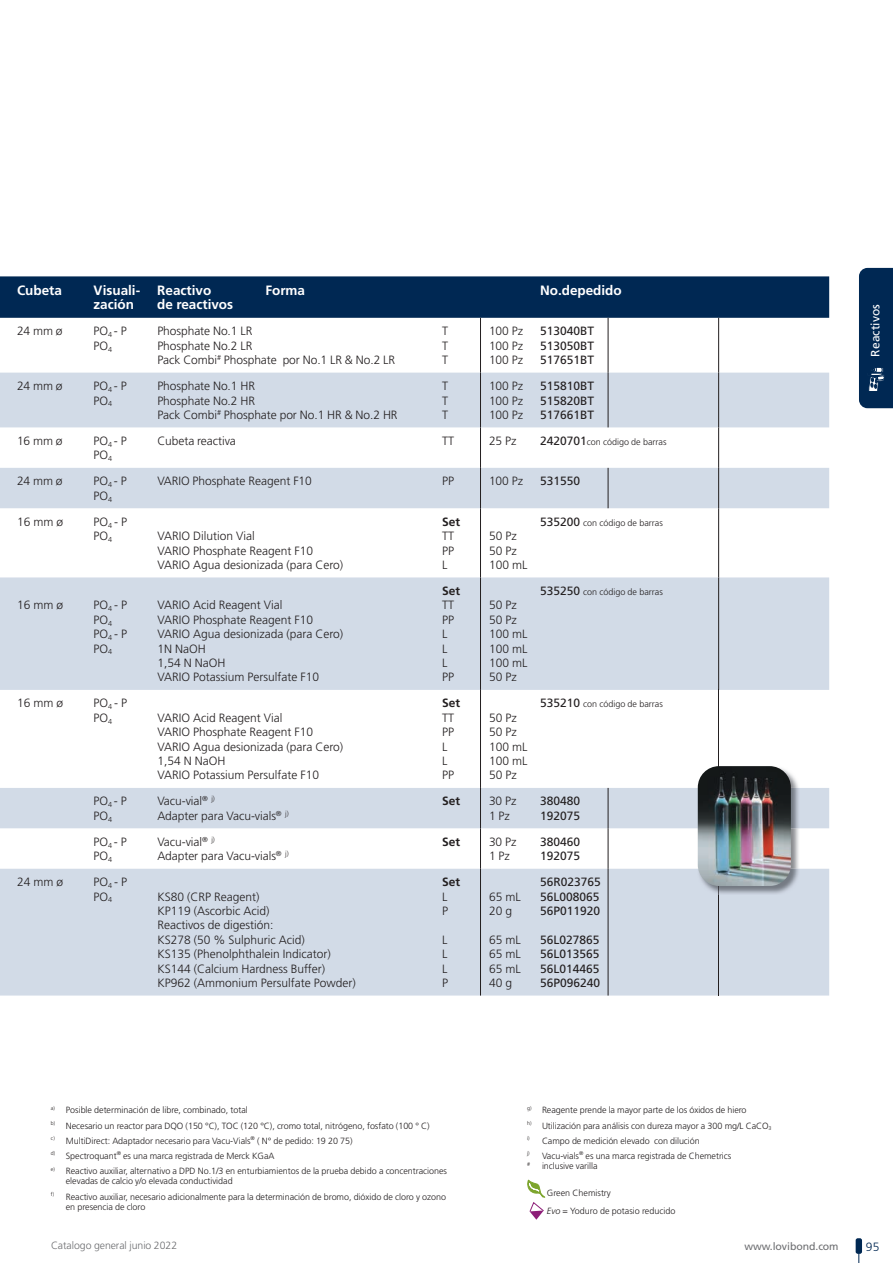
<style>
.page{position:relative;width:893px;height:1263px;background:#fff}
.page>*{position:absolute;margin:0;border:0;box-sizing:border-box;transform-origin:0 0}
.t1{font:700 13.5px/14.2px "Frutiger LT";color:#fff}
.t2{font:300 12px/14.4px "Frutiger LT";color:#231f20}
.t3{font:12px/14.4px "Frutiger LT";color:#231f20;text-align:justify}
.t4{font:700 12px "Frutiger LT";color:#231f20}
.t5{font:12px "Frutiger LT";color:#fff}
.t6{font:300 12px "Frutiger LT";color:#002853}
.t7{font:300 10.5px "Frutiger LT";letter-spacing:-.005em;color:#6c6d70}
.t8{font:10.5px "Frutiger LT";letter-spacing:-.005em;color:#6c6d70}
.t9{font:300 9px/15px "Frutiger LT";letter-spacing:-.005em;color:#231f20}
.t10{font:300 5.4px "Frutiger LT";color:#231f20}
.s1{font-weight:400;font-size:12px}
.s2{font-style:italic}
</style>
<div class="page">
<div style="left:0;top:276px;width:829px;height:42px;background:#002853"></div>
<svg style="left:0;top:373px;width:829px;height:622px;fill:#d2dbe7"></svg>
<hr style="left:480px;top:318px;width:1px;height:55px;background:#231f20">
<hr style="left:608px;top:318px;width:1px;height:55px;background:#231f20">
<hr style="left:718px;top:318px;width:1px;height:55px;background:#231f20">
<hr style="left:480px;top:373px;width:1px;height:54px;background:#231f20">
<hr style="left:608px;top:373px;width:1px;height:54px;background:#231f20">
<hr style="left:718px;top:373px;width:1px;height:54px;background:#231f20">
<hr style="left:480px;top:427px;width:1px;height:41px;background:#231f20">
<hr style="left:718px;top:427px;width:1px;height:41px;background:#231f20">
<hr style="left:480px;top:468px;width:1px;height:40px;background:#231f20">
<hr style="left:608px;top:468px;width:1px;height:40px;background:#231f20">
<hr style="left:718px;top:468px;width:1px;height:40px;background:#231f20">
<hr style="left:480px;top:508px;width:1px;height:69px;background:#231f20">
<hr style="left:718px;top:508px;width:1px;height:69px;background:#231f20">
<hr style="left:480px;top:577px;width:1px;height:113px;background:#231f20">
<hr style="left:718px;top:577px;width:1px;height:113px;background:#231f20">
<hr style="left:480px;top:690px;width:1px;height:98px;background:#231f20">
<hr style="left:718px;top:690px;width:1px;height:98px;background:#231f20">
<hr style="left:480px;top:788px;width:1px;height:40px;background:#231f20">
<hr style="left:608px;top:788px;width:1px;height:40px;background:#231f20">
<hr style="left:480px;top:828px;width:1px;height:41px;background:#231f20">
<hr style="left:608px;top:828px;width:1px;height:41px;background:#231f20">
<hr style="left:480px;top:869px;width:1px;height:126px;background:#231f20">
<hr style="left:608px;top:869px;width:1px;height:126px;background:#231f20">
<hr style="left:718px;top:869px;width:1px;height:126px;background:#231f20">
<img style="left:697px;top:788px;width:103px;height:107px">
<img style="left:697px;top:766px;width:1px;height:103px">
<img style="left:698px;top:766px;width:93px;height:120px">
<svg style="left:527px;top:1180px;width:18px;height:40px"></svg>
<div style="left:856px;top:1238px;width:6px;height:16px;background:#002853;border-radius:2px"></div>
<div style="left:859px;top:268px;width:34px;height:140px;background:#002853"></div>
<p class="t1" style="left:17px;top:283px;width:47px">Cubeta</p>
<p class="t1" style="left:94px;top:283px;width:48px">Visuali&shy;zación</p>
<p class="t1" style="left:157px;top:283px;width:56px">Reactivo</p>
<p class="t1" style="left:265px;top:283px;width:41px">Forma</p>
<p class="t1" style="left:157px;top:298px;width:77px">de reactivos</p>
<p class="t1" style="left:540px;top:283px;width:83px">No.depedido</p>
<p class="t2" style="left:17px;top:324px;width:47px">24 mm ø</p>
<p class="t2" style="left:94px;top:324px;width:35px">PO<sub>4</sub> - P<br>PO<sub>4</sub></p>
<p class="t2" style="left:157px;top:324px;width:239px">Phosphate No.1 LR<br>Phosphate No.2 LR<br>Pack Combi<sup>#</sup> Phosphate por No.1 LR &amp; No.2 LR</p>
<p class="t2" style="left:442px;top:324px;width:7px;text-align:justify">T T T</p>
<p class="t2" style="left:489px;top:324px;width:36px;text-align:justify">100 Pz 100 Pz 100 Pz</p>
<p class="t3" style="left:540px;top:324px;width:56px">513040BT 513050BT 517651BT</p>
<p class="t2" style="left:17px;top:379px;width:47px">24 mm ø</p>
<p class="t2" style="left:94px;top:379px;width:35px">PO<sub>4</sub> - P<br>PO<sub>4</sub></p>
<p class="t2" style="left:157px;top:379px;width:242px">Phosphate No.1 HR<br>Phosphate No.2 HR<br>Pack Combi<sup>#</sup> Phosphate por No.1 HR &amp; No.2 HR</p>
<p class="t2" style="left:442px;top:379px;width:7px;text-align:justify">T T T</p>
<p class="t2" style="left:489px;top:379px;width:36px;text-align:justify">100 Pz 100 Pz 100 Pz</p>
<p class="t3" style="left:540px;top:379px;width:56px">515810BT 515820BT 517661BT</p>
<p class="t2" style="left:17px;top:434px;width:47px">16 mm ø</p>
<p class="t2" style="left:94px;top:434px;width:35px">PO<sub>4</sub> - P<br>PO<sub>4</sub></p>
<p class="t2" style="left:157px;top:434px;width:80px">Cubeta reactiva</p>
<p class="t2" style="left:442px;top:434px;width:13px">TT</p>
<p class="t2" style="left:489px;top:434px;width:29px">25 Pz</p>
<p class="t9" style="left:540px;top:434px;width:128px"><span class="s1">2420701</span>con código de barras</p>
<p class="t2" style="left:17px;top:474px;width:47px">24 mm ø</p>
<p class="t2" style="left:94px;top:474px;width:35px">PO<sub>4</sub> - P<br>PO<sub>4</sub></p>
<p class="t2" style="left:157px;top:474px;width:156px">VARIO Phosphate Reagent F10</p>
<p class="t2" style="left:442px;top:474px;width:13px">PP</p>
<p class="t2" style="left:489px;top:474px;width:36px">100 Pz</p>
<p class="t3" style="left:540px;top:474px;width:42px">531550</p>
<p class="t2" style="left:17px;top:515px;width:48px">16 mm ø</p>
<p class="t2" style="left:94px;top:515px;width:35px">PO<sub>4</sub> - P<br>PO<sub>4</sub></p>
<p class="t4" style="left:442px;top:514px;width:20px">Set</p>
<p class="t2" style="left:442px;top:529px;width:13px;text-align:justify">TT PP L</p>
<p class="t2" style="left:489px;top:529px;width:40px">50 Pz<br>50 Pz<br>100 mL</p>
<p class="t9" style="left:540px;top:515px;width:124px"><span class="s1">535200</span> con código de barras</p>
<p class="t2" style="left:157px;top:529px;width:187px">VARIO Dilution Vial<br>VARIO Phosphate Reagent F10<br>VARIO Agua desionizada (para Cero)</p>
<p class="t2" style="left:17px;top:598px;width:48px">16 mm ø</p>
<p class="t2" style="left:94px;top:598px;width:35px">PO<sub>4</sub> - P<br>PO<sub>4<br></sub>PO<sub>4</sub> - P<br>PO<sub>4</sub></p>
<p class="t2" style="left:157px;top:598px;width:187px">VARIO Acid Reagent Vial<br>VARIO Phosphate Reagent F10<br>VARIO Agua desionizada (para Cero)<br>1N NaOH<br>1,54 N NaOH<br>VARIO Potassium Persulfate F10</p>
<p class="t2" style="left:17px;top:696px;width:48px">16 mm ø</p>
<p class="t2" style="left:94px;top:696px;width:35px">PO<sub>4</sub> - P<br>PO<sub>4</sub></p>
<p class="t2" style="left:157px;top:711px;width:187px">VARIO Acid Reagent Vial<br>VARIO Phosphate Reagent F10<br>VARIO Agua desionizada (para Cero)<br>1,54 N NaOH<br>VARIO Potassium Persulfate F10</p>
<p class="t4" style="left:442px;top:584px;width:20px">Set</p>
<p class="t2" style="left:442px;top:598px;width:13px">TT<br>PP<br>L<br>L<br>L<br>PP</p>
<p class="t2" style="left:489px;top:598px;width:40px">50 Pz<br>50 Pz<br>100 mL<br>100 mL<br>100 mL<br>50 Pz</p>
<p class="t4" style="left:442px;top:696px;width:20px">Set</p>
<p class="t2" style="left:442px;top:711px;width:13px">TT<br>PP<br>L<br>L<br>PP</p>
<p class="t2" style="left:489px;top:711px;width:40px">50 Pz<br>50 Pz<br>100 mL<br>100 mL<br>50 Pz</p>
<p class="t9" style="left:540px;top:584px;width:124px"><span class="s1">535250</span> con código de barras</p>
<p class="t9" style="left:540px;top:697px;width:124px"><span class="s1">535210</span> con código de barras</p>
<p class="t2" style="left:94px;top:794px;width:35px">PO<sub>4</sub> - P<br>PO<sub>4</sub></p>
<p class="t2" style="left:157px;top:794px;width:133px">Vacu-vial<sup>®</sup> <sup>j)<br></sup>Adapter para Vacu-vials<sup>®</sup> <sup>j)</sup></p>
<p class="t4" style="left:442px;top:794px;width:19px">Set</p>
<p class="t2" style="left:489px;top:794px;width:29px">30 Pz<br>1 Pz</p>
<p class="t3" style="left:540px;top:794px;width:42px">380480<br>192075</p>
<p class="t2" style="left:94px;top:835px;width:35px">PO<sub>4</sub> - P<br>PO<sub>4</sub></p>
<p class="t2" style="left:157px;top:835px;width:133px">Vacu-vial<sup>®</sup> <sup>j)<br></sup>Adapter para Vacu-vials<sup>®</sup> <sup>j)</sup></p>
<p class="t4" style="left:442px;top:835px;width:19px">Set</p>
<p class="t2" style="left:489px;top:835px;width:29px">30 Pz<br>1 Pz</p>
<p class="t3" style="left:540px;top:834px;width:42px">380460<br>192075</p>
<p class="t2" style="left:17px;top:875px;width:48px">24 mm ø</p>
<p class="t2" style="left:94px;top:875px;width:35px">PO<sub>4</sub> - P<br>PO<sub>4</sub></p>
<p class="t2" style="left:157px;top:889px;width:200px">KS80 (CRP Reagent)<br>KP119 (Ascorbic Acid)<br>Reactivos de digestión:<br>KS278 (50 % Sulphuric Acid)<br>KS135 (Phenolphthalein Indicator)<br>KS144 (Calcium Hardness Buffer)<br>KP962 (Ammonium Persulfate Powder)</p>
<p class="t4" style="left:442px;top:875px;width:20px">Set</p>
<p class="t2" style="left:442px;top:889px;width:7px">L<br>P</p>
<p class="t2" style="left:442px;top:933px;width:7px;text-align:justify">L L L P</p>
<p class="t2" style="left:489px;top:889px;width:33px">65 mL<br>20 g</p>
<p class="t2" style="left:489px;top:933px;width:33px;text-align:justify">65 mL 65 mL 65 mL 40 g</p>
<p class="t3" style="left:540px;top:875px;width:62px">56R023765<br>56L008065<br>56P011920</p>
<p class="t3" style="left:540px;top:932px;width:62px">56L027865<br>56L013565<br>56L014465<br>56P096240</p>
<p class="t9" style="left:51px;top:1103px;width:398px"><sup>a)</sup> Posible determinación de libre, combinado, total<br><sup>b)</sup> Necesario un reactor para DQO (150 °C), TOC (120 °C), cromo total, nitrógeno, fosfato (100 ° C)<br><sup>c)</sup> MultiDirect: Adaptador necesario para Vacu-Vials<sup>®</sup> ( N° de pedido: 19 20 75)<br><sup>d)</sup> Spectroquant<sup>®</sup> es una marca registrada de Merck KGaA<br><sup>e)</sup> Reactivo auxiliar, alternativo a DPD No.1/3 en enturbiamientos de la prueba debido a concentraciones</p>
<p class="t9" style="left:51px;top:1174px;width:397px;text-indent:15px">elevadas de calcio y/o elevada conductividad<br><sup>f)</sup> Reactivo auxiliar, necesario adicionalmente para la determinación de bromo, dióxido de cloro y ozono</p>
<p class="t9" style="left:66px;top:1200px;width:81px">en presencia de cloro</p>
<p class="t9" style="left:527px;top:1103px;width:246px"><sup>g)</sup> Reagente prende la mayor parte de los óxidos de hiero<br><sup>h)</sup> Utilización para análisis con dureza mayor a 300 mg/L CaCO<sub>3 </sub><sup>i)</sup> Campo de medición elevado con dilución<br><sup>j)</sup> Vacu-vials<sup>®</sup> es una marca registrada de Chemetrics</p>
<p class="t10" style="left:527px;top:1161px;width:5px">#</p>
<p class="t9" style="left:542px;top:1159px;width:57px">inclusive varilla</p>
<p class="t9" style="left:547px;top:1183px;width:130px;line-height:18.6px">Green Chemistry<br><span class="s2">Evo</span> = Yoduro de potasio reducido</p>
<p class="t5" style="left:868px;top:356px;width:54px;rotate:-90deg">Reactivos</p>
<p class="t7" style="left:51px;top:1240px;width:128px">Catalogo general junio 2022</p>
<p class="t8" style="left:744px;top:1240px;width:96px">www.lovibond.com</p>
<p class="t6" style="left:866px;top:1240px;width:15px">95</p>
</div>
